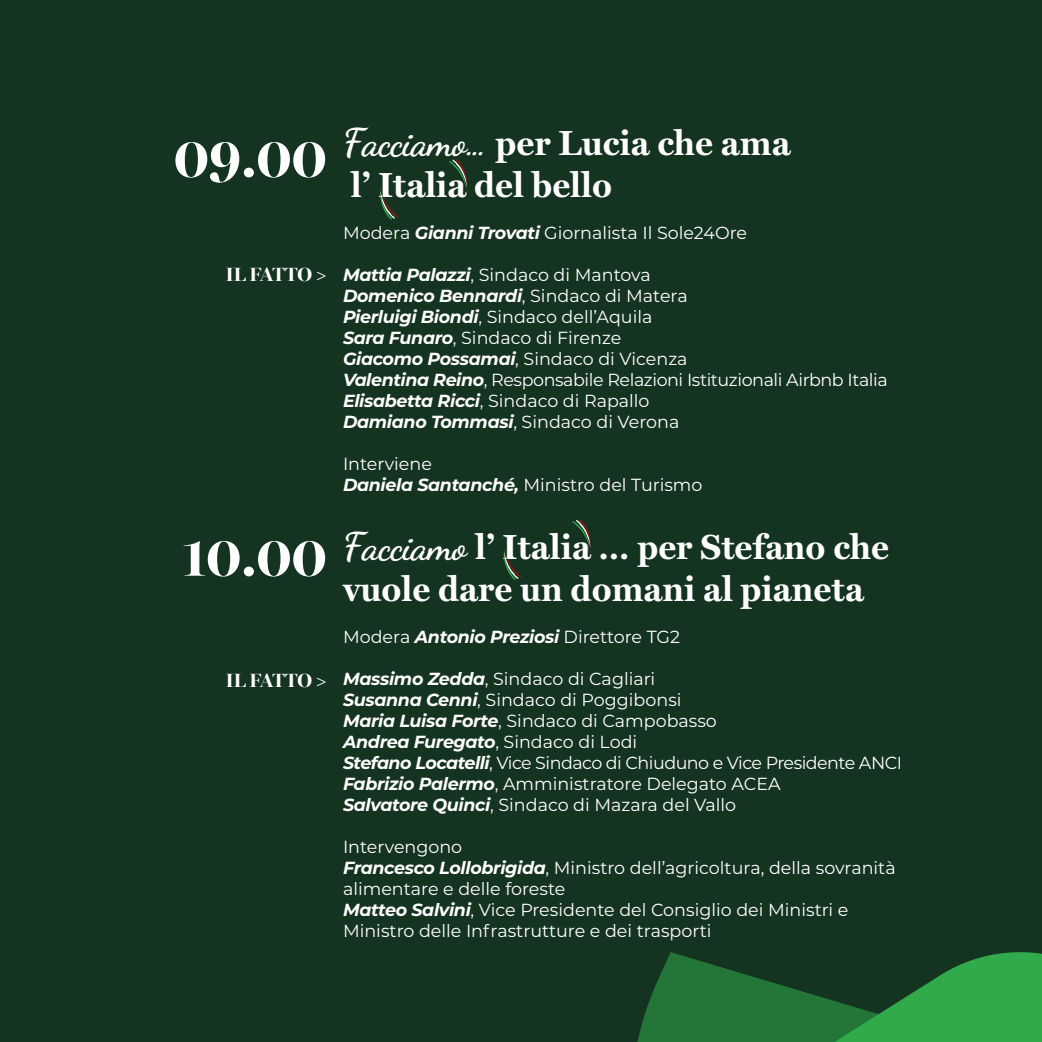
<style>
.page{position:relative;width:1042px;height:1042px;background:#153321}
.page>*{position:absolute;margin:0;border:0;box-sizing:border-box;transform-origin:0 0}
.t1{font:700 56px "Miller Banner";color:#fff}
.t2{font:700 35px/42px "Miller Text";color:#fff}
.t3{font:700 19.25px "Miller Banner";color:#fff}
.t4{font:17.5px/21px "Montserrat";color:#fff}
.s1{font-family:"Dancing Script";font-weight:400;font-size:38.5px}
.s2{font-weight:700;font-style:italic}
</style>
<div class="page">
<svg style="left:637px;top:952px;width:405px;height:90px"></svg>
<svg style="left:380px;top:187px;width:18px;height:33px"></svg>
<svg style="left:449px;top:159px;width:19px;height:33px"></svg>
<svg style="left:504px;top:550px;width:18px;height:30px"></svg>
<svg style="left:572px;top:519px;width:19px;height:33px"></svg>
<h1 class="t1" style="left:174px;top:124px;width:155px">09.00</h1>
<p class="t3" style="left:226px;top:263px;width:102px">IL FATTO &gt;</p>
<h1 class="t1" style="left:182px;top:522px;width:146px">10.00</h1>
<p class="t3" style="left:226px;top:669px;width:102px">IL FATTO &gt;</p>
<h2 class="t2" style="left:343px;top:121px;width:449px"><span class="s1">Facciamo…</span> per Lucia che ama l’ Italia del bello</h2>
<p class="t4" style="left:343px;top:222px;width:406px">Modera <span class="s2">Gianni Trovati</span> Giornalista Il Sole24Ore</p>
<p class="t4" style="left:343px;top:264px;width:546px"><span class="s2">Mattia Palazzi</span>, Sindaco di Mantova<br><span class="s2">Domenico Bennardi</span>, Sindaco di Matera<br><span class="s2">Pierluigi Biondi</span>, Sindaco dell’Aquila<br><span class="s2">Sara Funaro</span>, Sindaco di Firenze<br><span class="s2">Giacomo Possamai</span>, Sindaco di Vicenza<br><span class="s2">Valentina Reino</span>, Responsabile Relazioni Istituzionali Airbnb Italia <span class="s2">Elisabetta Ricci</span>, Sindaco di Rapallo<br><span class="s2">Damiano Tommasi</span>, Sindaco di Verona</p>
<p class="t4" style="left:343px;top:453px;width:361px">Interviene<br><span class="s2">Daniela Santanché,</span> Ministro del Turismo</p>
<h2 class="t2" style="left:343px;top:524px;width:548px"><span class="s1">Facciamo</span> l’ Italia … per Stefano che vuole dare un domani al pianeta</h2>
<p class="t4" style="left:343px;top:625px;width:338px">Modera <span class="s2">Antonio Preziosi</span> Direttore TG2</p>
<p class="t4" style="left:343px;top:667px;width:560px"><span class="s2">Massimo Zedda</span>, Sindaco di Cagliari<br><span class="s2">Susanna Cenni</span>, Sindaco di Poggibonsi<br><span class="s2">Maria Luisa Forte</span>, Sindaco di Campobasso<br><span class="s2">Andrea Furegato</span>, Sindaco di Lodi<br><span class="s2">Stefano Locatelli</span>, Vice Sindaco di Chiuduno e Vice Presidente ANCI <span class="s2">Fabrizio Palermo</span>, Amministratore Delegato ACEA<br><span class="s2">Salvatore Quinci</span>, Sindaco di Mazara del Vallo</p>
<p class="t4" style="left:343px;top:835px;width:554px">Intervengono<br><span class="s2">Francesco Lollobrigida</span>, Ministro dell’agricoltura, della sovranità alimentare e delle foreste<br><span class="s2">Matteo Salvini</span>, Vice Presidente del Consiglio dei Ministri e Ministro delle Infrastrutture e dei trasporti</p>
</div>
